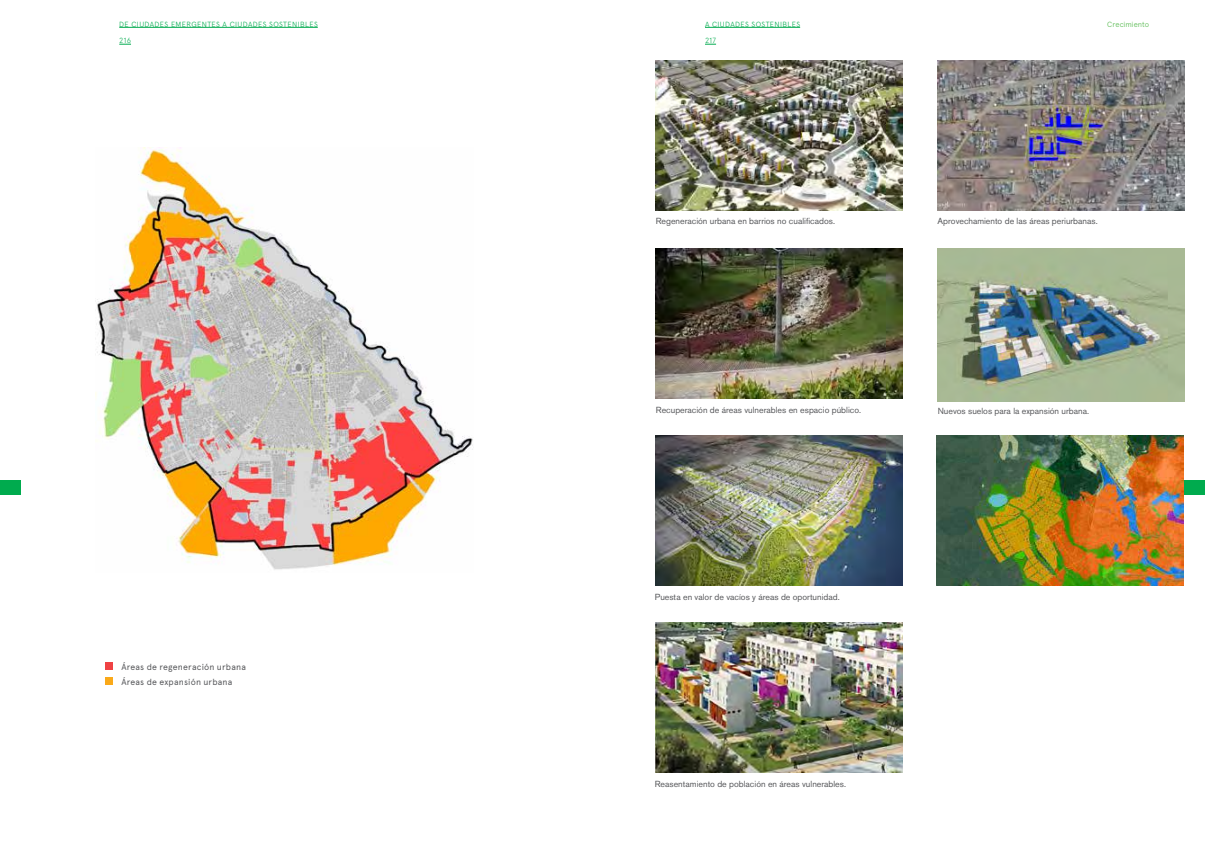
<style>
.page{position:relative;width:1205px;height:851px;background:#fff}
.page>*{position:absolute;margin:0;border:0;box-sizing:border-box;transform-origin:0 0}
.t1{font:8.75px "Akzidenz Grotesk BE";color:#57585b}
.t2{font:8.75px/14.6px "Apercu";letter-spacing:.02em;color:#57585b}
.t3{font:300 7.5px "Apercu";letter-spacing:.05em;color:#00ab4e}
.t4{font:300 7.5px "Apercu";color:#50b748}
</style>
<div class="page">
<hr style="left:705px;top:27px;width:95px;height:1px;background:#00ab4e">
<hr style="left:119px;top:27px;width:199px;height:1px;background:#00ab4e">
<svg style="left:119px;top:44px;width:12px;height:1px"></svg>
<div style="left:0;top:480px;width:21px;height:15px;background:#00ab4e"></div>
<div style="left:1184px;top:480px;width:21px;height:15px;background:#00ab4e"></div>
<img style="left:95px;top:148px;width:378px;height:422px">
<div style="left:105px;top:662px;width:8px;height:8px;background:#ef4244"></div>
<div style="left:105px;top:677px;width:8px;height:8px;background:#faa919"></div>
<img style="left:655px;top:60px;width:247px;height:150px">
<img style="left:655px;top:248px;width:247px;height:150px">
<img style="left:655px;top:435px;width:248px;height:150px">
<img style="left:656px;top:622px;width:246px;height:150px">
<img style="left:937px;top:60px;width:247px;height:150px">
<img style="left:937px;top:435px;width:246px;height:150px">
<img style="left:938px;top:248px;width:246px;height:153px">
<p class="t3" style="left:119px;top:19px;width:200px">DE CIUDADES EMERGENTES A CIUDADES SOSTENIBLES</p>
<p class="t3" style="left:705px;top:19px;width:97px">A CIUDADES SOSTENIBLES</p>
<p class="t3" style="left:119px;top:36px;width:13px">216</p>
<p class="t3" style="left:705px;top:36px;width:13px">217</p>
<p class="t1" style="left:656px;top:216px;width:181px">Regeneración urbana en barrios no cualificados.</p>
<p class="t1" style="left:656px;top:404px;width:207px">Recuperación de áreas vulnerables en espacio público.</p>
<p class="t2" style="left:121px;top:659px;width:126px">Áreas de regeneración urbana<br>Áreas de expansión urbana</p>
<p class="t1" style="left:655px;top:591px;width:186px">Puesta en valor de vacíos y áreas de oportunidad.</p>
<p class="t1" style="left:655px;top:778px;width:193px">Reasentamiento de población en áreas vulnerables.</p>
<p class="t4" style="left:1107px;top:19px;width:44px">Crecimiento</p>
<p class="t1" style="left:937px;top:216px;width:162px">Aprovechamiento de las áreas periurbanas.</p>
<p class="t1" style="left:938px;top:405px;width:153px">Nuevos suelos para la expansión urbana.</p>
</div>
